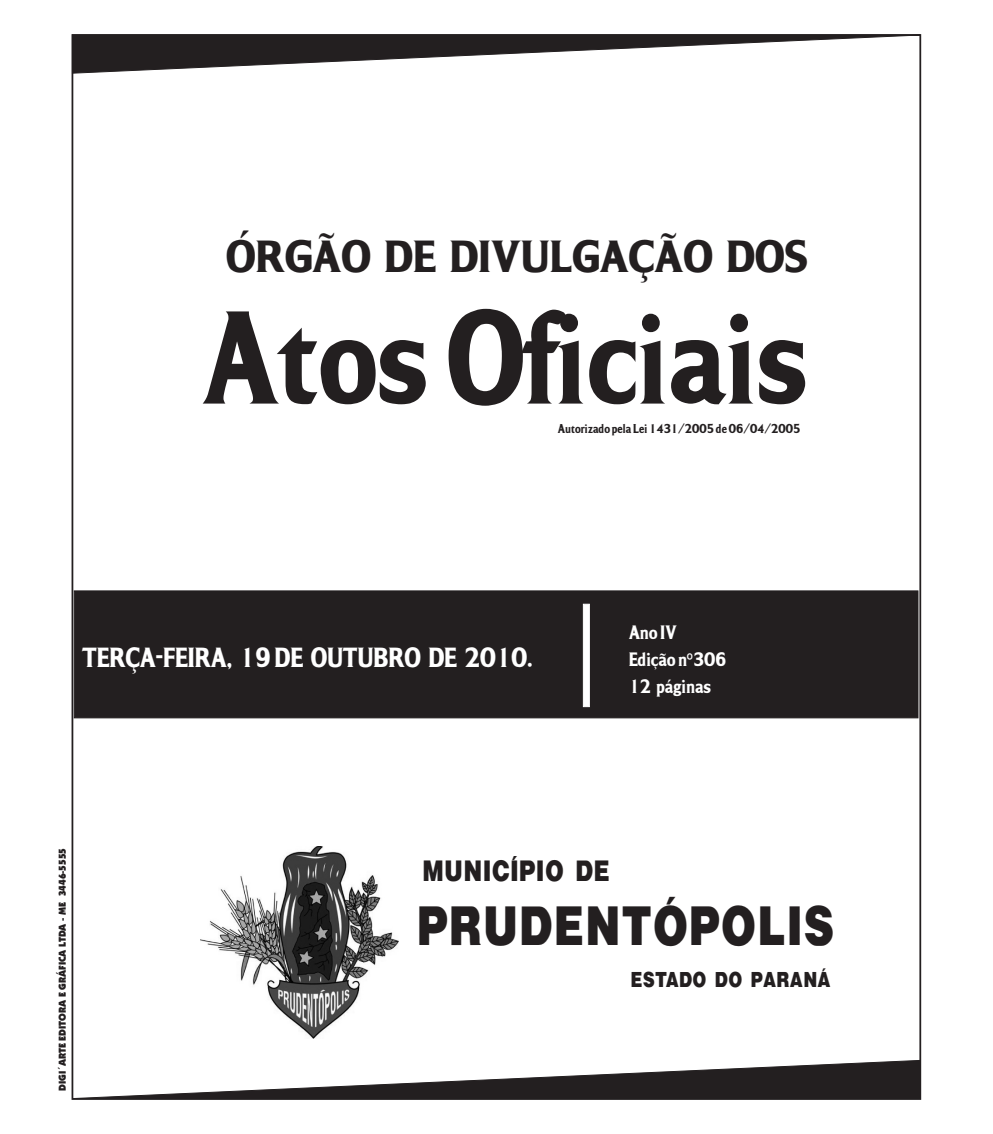
<style>
.page{position:relative;width:993px;height:1134px;background:#fff}
.page>*{position:absolute;margin:0;border:0;box-sizing:border-box;transform-origin:0 0}
.t1{font:700 119px "Altona";color:#231f20;scale:.96 1}
.t2{font:900 57.75px "Arena";color:#231f20;scale:.8 1}
.t3{font:700 40.62px "Altona";color:#231f20;scale:1.06 1}
.t4{font:900 30.75px "Arena";color:#231f20;scale:.8 1}
.t5{font:700 25px "Altona";color:#fff;scale:.96 1}
.t6{font:900 22.5px "Arena";color:#231f20;scale:.8 1}
.t7{font:700 17.5px/27px "Altona";color:#fff;scale:.96 1}
.t8{font:700 11.62px "Altona";color:#231f20;scale:.96 1}
.t9{font:900 10px "Kabel IT Cby BT";color:#231f20}
.s1{font-family:"Arial";font-weight:400}
</style>
<div class="page">
<div style="left:73px;top:590px;width:845px;height:128px;background:#231f20"></div>
<svg style="left:582px;top:603px;width:8px;height:104px"></svg>
<img style="left:201px;top:846px;width:197px;height:192px">
<svg style="left:72px;top:34px;width:848px;height:40px"></svg>
<svg style="left:72px;top:1060px;width:848px;height:39px"></svg>
<h3 class="t3" style="left:225px;top:230px;width:550px">ÓRGÃO DE DIVULGAÇÃO DOS</h3>
<h1 class="t1" style="left:199px;top:282px;width:632px">Atos Oficiais</h1>
<p class="t8" style="left:557px;top:421px;width:254px">Autorizado pela Lei 1431/2005 de 06/04/2005</p>
<h3 class="t5" style="left:82px;top:641px;width:470px">TERÇA-FEIRA, 19 DE OUTUBRO DE 2010.</h3>
<h3 class="t7" style="left:628px;top:619px;width:103px">Ano IV<br>Edição n<span class="s1">º</span>306<br>12 páginas</h3>
<p class="t9" style="left:58px;top:1091px;width:245px;rotate:-90deg">DIGI´ARTE EDITORA E GRÁFICA LTDA - ME 3446-5555</p>
<h3 class="t4" style="left:422px;top:855px;width:236px">MUNICÍPIO DE</h3>
<h2 class="t2" style="left:417px;top:897px;width:523px">PRUDENTÓPOLIS</h2>
<h3 class="t6" style="left:630px;top:968px;width:252px">ESTADO DO PARANÁ</h3>
</div>
